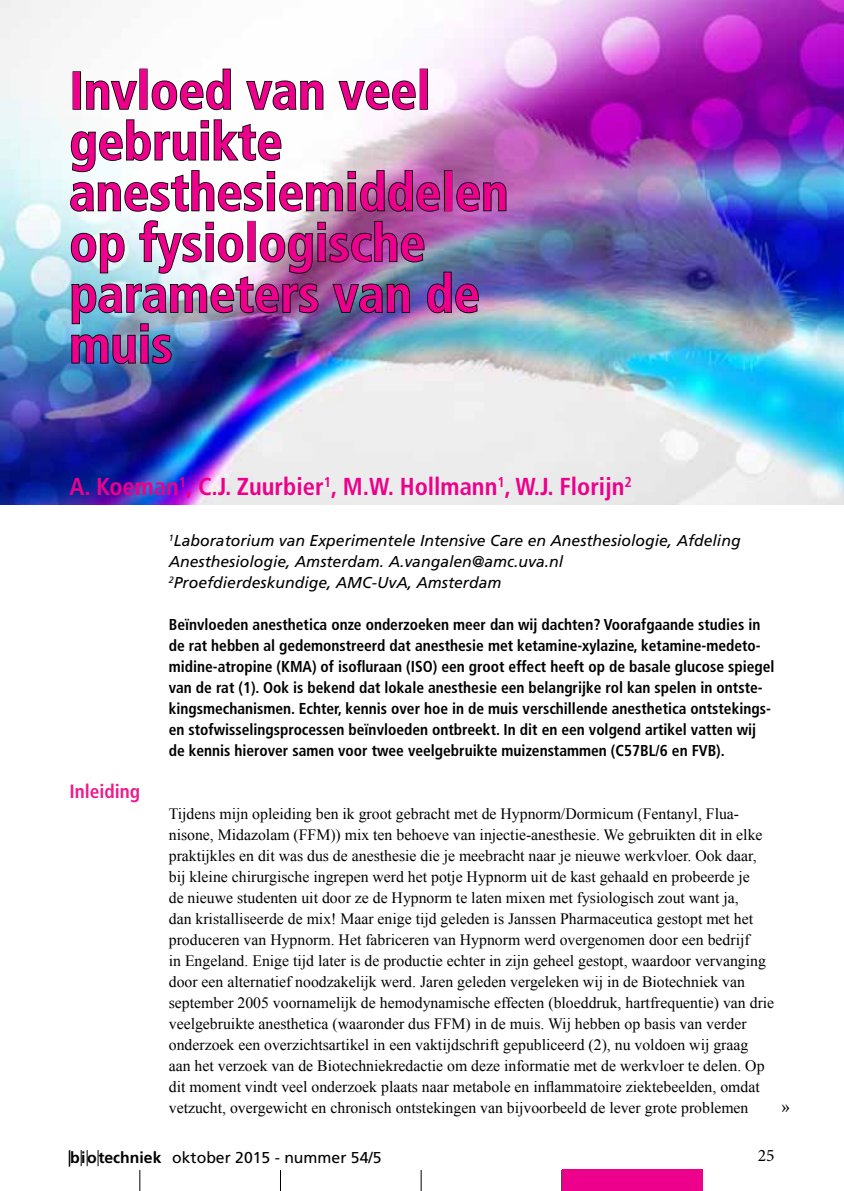
<style>
.page{position:relative;width:844px;height:1191px;background:#fff}
.page>*{position:absolute;margin:0;border:0;box-sizing:border-box;transform-origin:0 0}
.t1{font:700 condensed 52.5px/50.8px "Frutiger";color:#ec008c}
.t2{font:700 condensed 24.5px "Frutiger";color:#ec008c}
.t3{font:21px "Minion Pro";color:#000}
.t4{font:700 condensed 19.25px "Frutiger";color:#ed1c8f}
.t5{font:17.5px "Minion Pro";color:#000}
.t6{font:15.75px/21px "Times New Roman";color:#000}
.t7{font:700 condensed 15.75px/21px "Frutiger";color:#000}
.t8{font:italic 15.75px/21px "Frutiger";color:#000}
.t9{font:15.75px "Frutiger";color:#000}
.s1{font-weight:700}
</style>
<div class="page">
<svg style="left:81px;top:1150px;width:7px;height:16px"></svg>
<svg style="left:98px;top:1150px;width:1px;height:16px"></svg>
<svg style="left:139px;top:1170px;width:1px;height:21px"></svg>
<svg style="left:280px;top:1170px;width:1px;height:21px"></svg>
<svg style="left:420px;top:1170px;width:1px;height:21px"></svg>
<svg style="left:561px;top:1170px;width:1px;height:21px"></svg>
<svg style="left:69px;top:1150px;width:1px;height:16px"></svg>
<div style="left:562px;top:1169px;width:141px;height:22px;background:#ec008c"></div>
<img style="left:0;top:0;width:843px;height:504px">
<div style="left:73px;top:71px;width:8px;height:39px;border:2px solid #000"></div>
<svg style="left:85px;top:80px;width:53px;height:31px"></svg>
<div style="left:139px;top:69px;width:8px;height:41px;border:2px solid #000"></div>
<svg style="left:151px;top:68px;width:81px;height:43px"></svg>
<svg style="left:245px;top:80px;width:79px;height:31px"></svg>
<svg style="left:337px;top:80px;width:79px;height:31px"></svg>
<div style="left:419px;top:69px;width:9px;height:41px;border:2px solid #000"></div>
<svg style="left:69px;top:118px;width:372px;height:94px"></svg>
<div style="left:444px;top:170px;width:8px;height:41px;border:2px solid #000"></div>
<svg style="left:455px;top:181px;width:52px;height:31px;background:#854482"></svg>
<img style="left:70px;top:219px;width:409px;height:146px">
<h1 class="t1" style="left:69px;top:65px;width:440px">Invloed van veel gebruikte anesthesiemiddelen op fysiologische parameters van de muis</h1>
<h2 class="t2" style="left:69px;top:472px;width:563px">A. Koeman<sup>1</sup>, C.J. Zuurbier<sup>1</sup>, M.W. Hollmann<sup>1</sup>, W.J. Florijn<sup>2</sup></h2>
<p class="t4" style="left:69px;top:780px;width:72px">Inleiding</p>
<p class="t8" style="left:169px;top:530px;width:573px"><sup>1</sup>Laboratorium van Experimentele Intensive Care en Anesthesiologie, Afdeling<br>Anesthesiologie, Amsterdam. A.vangalen@amc.uva.nl<br><sup>2</sup>Proefdierdeskundige, AMC-UvA, Amsterdam</p>
<p class="t7" style="left:169px;top:614px;width:607px">Beïnvloeden anesthetica onze onderzoeken meer dan wij dachten? Voorafgaande studies in de rat hebben al gedemonstreerd dat anesthesie met ketamine-xylazine, ketamine-medeto&shy;midine-atropine (KMA) of isofluraan (ISO) een groot effect heeft op de basale glucose spiegel van de rat (1). Ook is bekend dat lokale anesthesie een belangrijke rol kan spelen in ontste&shy;kingsmechanismen. Echter, kennis over hoe in de muis verschillende anesthetica ontstekings&shy;en stofwisselingsprocessen beïnvloeden ontbreekt. In dit en een volgend artikel vatten wij de kennis hierover samen voor twee veelgebruikte muizenstammen (C57BL/6 en FVB).</p>
<p class="t6" style="left:169px;top:803px;width:607px">Tijdens mijn opleiding ben ik groot gebracht met de Hypnorm/Dormicum (Fentanyl, Flua&shy;nisone, Midazolam (FFM)) mix ten behoeve van injectie-anesthesie. We gebruikten dit in elke praktijkles en dit was dus de anesthesie die je meebracht naar je nieuwe werkvloer. Ook daar, bij kleine chirurgische ingrepen werd het potje Hypnorm uit de kast gehaald en probeerde je<br>de nieuwe studenten uit door ze de Hypnorm te laten mixen met fysiologisch zout want ja,<br>dan kristalliseerde de mix! Maar enige tijd geleden is Janssen Pharmaceutica gestopt met het produceren van Hypnorm. Het fabriceren van Hypnorm werd overgenomen door een bedrijf<br>in Engeland. Enige tijd later is de productie echter in zijn geheel gestopt, waardoor vervanging door een alternatief noodzakelijk werd. Jaren geleden vergeleken wij in de Biotechniek van september 2005 voornamelijk de hemodynamische effecten (bloeddruk, hartfrequentie) van drie veelgebruikte anesthetica (waaronder dus FFM) in de muis. Wij hebben op basis van verder onderzoek een overzichtsartikel in een vaktijdschrift gepubliceerd (2), nu voldoen wij graag<br>aan het verzoek van de Biotechniekredactie om deze informatie met de werkvloer te delen. Op dit moment vindt veel onderzoek plaats naar metabole en inflammatoire ziektebeelden, omdat vetzucht, overgewicht en chronisch ontstekingen van bijvoorbeeld de lever grote problemen</p>
<h3 class="t3" style="left:780px;top:1092px;width:11px">»</h3>
<p class="t9" style="left:70px;top:1148px;width:313px"><span class="s1">biotechniek</span> oktober 2015 - nummer 54/5</p>
<p class="t5" style="left:757px;top:1143px;width:18px">25</p>
</div>
